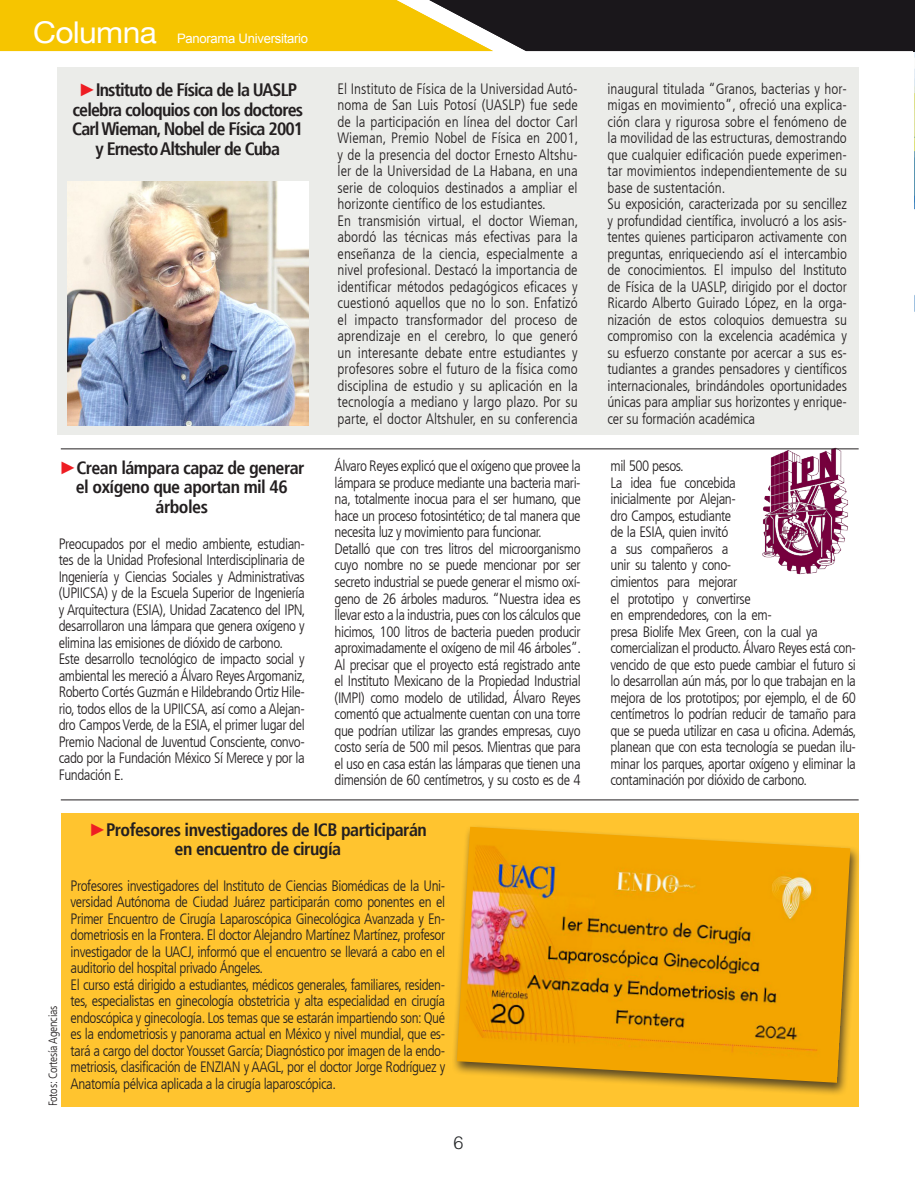
<style>
.page{position:relative;width:915px;height:1191px;background:#fff}
.page>*{position:absolute;margin:0;border:0;box-sizing:border-box;transform-origin:0 0}
.t1{font:30px "Helvetica Neue";letter-spacing:-.02em;color:#fff;scale:1.06 1}
.t2{font:700 condensed 18px/19.5px "Frutiger";letter-spacing:-.04em;color:#231f20;text-align:center}
.t3{font:300 18px "Helvetica LT Std";color:#26282a}
.t4{font:300 condensed 15px/16.5px "Frutiger LT";letter-spacing:-.03em;color:#231f20}
.t5{font:300 condensed 15px/16.5px "Frutiger LT";letter-spacing:-.01em;color:#231f20}
.t6{font:300 condensed 15px/16.5px "Frutiger LT";color:#231f20}
.t7{font:13.05px "Arial";letter-spacing:-.02em;color:#fff}
.t8{font:300 condensed 12px "Frutiger LT";letter-spacing:-.02em;color:#231f20}
.s1{font-family:"Arial";font-weight:900;font-stretch:normal;color:#ee1d23}
</style>
<div class="page">
<img style="left:914px;top:11px;width:1px;height:301px">
<div style="left:57px;top:67px;width:801px;height:368px;background:#ebece9"></div>
<svg style="left:0;top:0;width:913px;height:51px;background:#8e7515"></svg>
<img style="left:745px;top:447px;width:114px;height:128px">
<div style="left:62px;top:813px;width:796px;height:293px;background:#ffc42f"></div>
<hr style="left:61px;top:799px;width:797px;height:1px;background:#231f20">
<hr style="left:61px;top:448px;width:797px;height:1px;background:#231f20">
<div style="left:451px;top:824px;width:410px;height:273px;background:#231f20;opacity:.75"></div>
<img style="left:456px;top:826px;width:394px;height:256px">
<img style="left:68px;top:182px;width:240px;height:244px">
<hr style="left:913px;top:0;width:1px;height:51px;background:#1a171b">
<h1 class="t1" style="left:33px;top:11px;width:118px">Columna</h1>
<p class="t7" style="left:177px;top:30px;width:132px">Panorama Universitario</p>
<p class="t2" style="left:72px;top:80px;width:232px"><span class="s1">►</span>Instituto de Física de la UASLP celebra coloquios con los doctores<br>Carl Wieman, Nobel de Física 2001 y Ernesto Altshuler de Cuba</p>
<p class="t6" style="left:337px;top:80px;width:242px">El Instituto de Física de la Universidad Autó&shy;noma de San Luis Potosí (UASLP) fue sede de la participación en línea del doctor Carl Wieman, Premio Nobel de Física en 2001, y de la presencia del doctor Ernesto Altshu&shy;ler de la Universidad de La Habana, en una serie de coloquios destinados a ampliar el horizonte científico de los estudiantes.<br>En transmisión virtual, el doctor Wieman, abordó las técnicas más efectivas para la enseñanza de la ciencia, especialmente a nivel profesional. Destacó la importancia de identificar métodos pedagógicos eficaces y cuestionó aquellos que no lo son. Enfatizó el impacto transformador del proceso de aprendizaje en el cerebro, lo que generó un interesante debate entre estudiantes y profesores sobre el futuro de la física como disciplina de estudio y su aplicación en la tecnología a mediano y largo plazo. Por su parte, el doctor Altshuler, en su conferencia</p>
<p class="t5" style="left:607px;top:80px;width:241px">inaugural titulada “Granos, bacterias y hor&shy;migas en movimiento”, ofreció una explica&shy;ción clara y rigurosa sobre el fenómeno de la movilidad de las estructuras, demostrando que cualquier edificación puede experimen&shy;tar movimientos independientemente de su base de sustentación.<br>Su exposición, caracterizada por su sencillez y profundidad científica, involucró a los asis&shy;tentes quienes participaron activamente con preguntas, enriqueciendo así el intercambio de conocimientos. El impulso del Instituto de Física de la UASLP, dirigido por el doctor Ricardo Alberto Guirado López, en la orga&shy;nización de estos coloquios demuestra su compromiso con la excelencia académica y su esfuerzo constante por acercar a sus es&shy;tudiantes a grandes pensadores y científicos internacionales, brindándoles oportunidades únicas para ampliar sus horizontes y enrique&shy;cer su formación académica</p>
<p class="t2" style="left:59px;top:458px;width:247px"><span class="s1">►</span>Crean lámpara capaz de generar el oxígeno que aportan mil 46 árboles</p>
<p class="t4" style="left:59px;top:535px;width:248px">Preocupados por el medio ambiente, estudian&shy;tes de la Unidad Profesional Interdisciplinaria de Ingeniería y Ciencias Sociales y Administrativas (UPIICSA) y de la Escuela Superior de Ingeniería y Arquitectura (ESIA), Unidad Zacatenco del IPN, desarrollaron una lámpara que genera oxígeno y elimina las emisiones de dióxido de carbono.<br>Este desarrollo tecnológico de impacto social y ambiental les mereció a Álvaro Reyes Argomaniz, Roberto Cortés Guzmán e Hildebrando Ortiz Hile&shy;rio, todos ellos de la UPIICSA, así como a Alejan&shy;dro Campos Verde, de la ESIA, el primer lugar del Premio Nacional de Juventud Consciente, convo&shy;cado por la Fundación México Sí Merece y por la Fundación E.</p>
<p class="t4" style="left:334px;top:458px;width:248px">Álvaro Reyes explicó que el oxígeno que provee la lámpara se produce mediante una bacteria mari&shy;na, totalmente inocua para el ser humano, que hace un proceso fotosintético; de tal manera que necesita luz y movimiento para funcionar.<br>Detalló que con tres litros del microorganismo cuyo nombre no se puede mencionar por ser secreto industrial se puede generar el mismo oxí&shy;geno de 26 árboles maduros. “Nuestra idea es llevar esto a la industria, pues con los cálculos que hicimos, 100 litros de bacteria pueden producir aproximadamente el oxígeno de mil 46 árboles”.<br>Al precisar que el proyecto está registrado ante el Instituto Mexicano de la Propiedad Industrial (IMPI) como modelo de utilidad, Álvaro Reyes comentó que actualmente cuentan con una torre que podrían utilizar las grandes empresas, cuyo costo sería de 500 mil pesos. Mientras que para el uso en casa están las lámparas que tienen una dimensión de 60 centímetros, y su costo es de 4</p>
<p class="t4" style="left:610px;top:458px;width:247px">mil 500 pesos.<br>La idea fue concebida<br>inicialmente por Alejan-<br>dro Campos, estudiante<br>de la ESIA, quien invitó<br>a sus compañeros a<br>unir su talento y cono-<br>cimientos para mejorar<br>el prototipo y convertirse<br>en emprendedores, con la em-<br>presa Biolife Mex Green, con la cual ya comercializan el producto. Álvaro Reyes está con&shy;vencido de que esto puede cambiar el futuro si lo desarrollan aún más, por lo que trabajan en la mejora de los prototipos; por ejemplo, el de 60 centímetros lo podrían reducir de tamaño para que se pueda utilizar en casa u oficina. Además, planean que con esta tecnología se puedan ilu&shy;minar los parques, aportar oxígeno y eliminar la contaminación por dióxido de carbono.</p>
<p class="t8" style="left:46px;top:1106px;width:102px;rotate:-90deg">Fotos: Cortesía Agencias</p>
<p class="t2" style="left:89px;top:819px;width:339px"><span class="s1">►</span>Profesores investigadores de ICB participarán en encuentro de cirugía</p>
<p class="t4" style="left:71px;top:877px;width:376px">Profesores investigadores del Instituto de Ciencias Biomédicas de la Uni&shy;versidad Autónoma de Ciudad Juárez participarán como ponentes en el Primer Encuentro de Cirugía Laparoscópica Ginecológica Avanzada y En&shy;dometriosis en la Frontera. El doctor Alejandro Martínez Martínez, profesor investigador de la UACJ, informó que el encuentro se llevará a cabo en el auditorio del hospital privado Ángeles.<br>El curso está dirigido a estudiantes, médicos generales, familiares, residen&shy;tes, especialistas en ginecología obstetricia y alta especialidad en cirugía endoscópica y ginecología. Los temas que se estarán impartiendo son: Qué es la endometriosis y panorama actual en México y nivel mundial, que es&shy;tará a cargo del doctor Yousset García; Diagnóstico por imagen de la endo&shy;metriosis, clasificación de ENZIAN y AAGL, por el doctor Jorge Rodríguez y Anatomía pélvica aplicada a la cirugía laparoscópica.</p>
<p class="t3" style="left:453px;top:1130px;width:12px">6</p>
</div>
